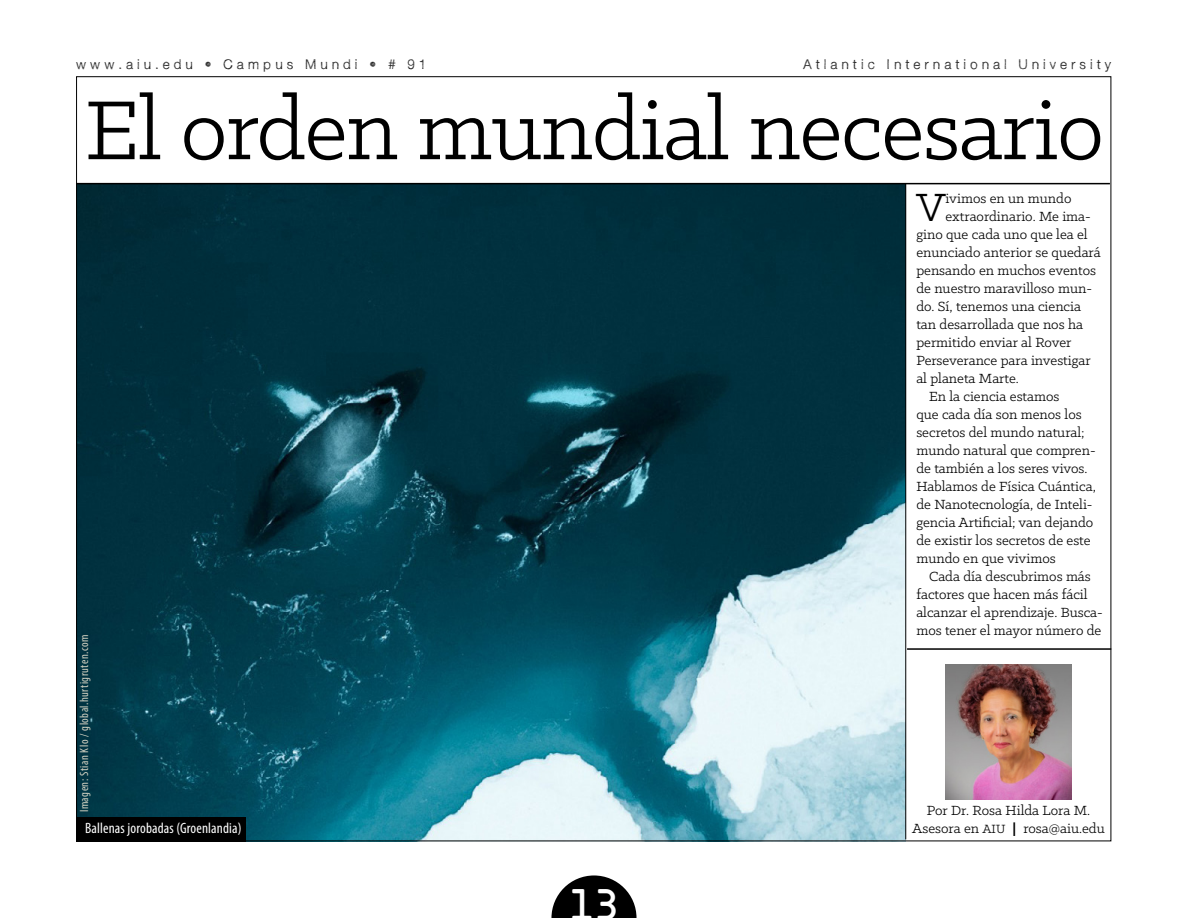
<style>
.page{position:relative;width:1188px;height:918px;background:#fff}
.page>*{position:absolute;margin:0;border:0;box-sizing:border-box;transform-origin:0 0}
.t1{font:94.5px "Klinic Slab";color:#000}
.t2{font:45px "Sci Fly Sans";color:#fff}
.t3{font:44.55px "Klinic Slab";color:#000}
.t4{font:15px/18px "Klinic Slab";color:#000;text-align:center}
.t5{font:condensed 15px "Myriad Pro";letter-spacing:.01em;color:#fff}
.t6{font:300 13.5px "Sketchetik";letter-spacing:.3em;color:#000}
.t7{font:condensed 12px "Myriad Pro";letter-spacing:.04em;color:#d3d2c2}
.s1{font-size:13.5px}
.s2{font-weight:700}
</style>
<div class="page">
<img style="left:78px;top:184px;width:827px;height:655px">
<img style="left:945px;top:665px;width:126px;height:135px">
<svg style="left:551px;top:875px;width:86px;height:43px"></svg>
<hr style="left:905px;top:184px;width:1px;height:655px;background:#000">
<div style="left:76px;top:817px;width:170px;height:24px;background:#000"></div>
<hr style="left:76px;top:183px;width:1034px;height:1px;background:#000">
<hr style="left:907px;top:648px;width:204px;height:2px;background:#000">
<p class="t6" style="left:76px;top:55px;width:352px">www.aiu.edu • Campus Mundi • # 91</p>
<p class="t6" style="left:803px;top:55px;width:310px">Atlantic International University</p>
<h1 class="t1" style="left:85px;top:70px;width:1020px">El orden mundial necesario</h1>
<p class="t7" style="left:77px;top:812px;width:179px;rotate:-90deg">Imagen: Stian Klo / global.hurtigruten.com</p>
<p class="t5" style="left:85px;top:819px;width:158px">Ballenas jorobadas (Groenlandia)</p>
<h2 class="t2" style="left:569px;top:878px;width:52px">13</h2>
<h3 class="t3" style="left:916px;top:179px;width:31px">V</h3>
<p class="t4" style="left:946px;top:189px;width:127px">ivimos en un mundo</p>
<p class="t4" style="left:946px;top:207px;width:147px">extraordinario. Me ima-</p>
<p class="t4" style="left:916px;top:225px;width:173px">gino que cada uno que lea el</p>
<p class="t4" style="left:916px;top:243px;width:186px">enunciado anterior se quedará</p>
<p class="t4" style="left:916px;top:261px;width:181px">pensando en muchos eventos</p>
<p class="t4" style="left:916px;top:279px;width:177px">de nuestro maravilloso mun-</p>
<p class="t4" style="left:916px;top:297px;width:166px">do. Sí, tenemos una ciencia</p>
<p class="t4" style="left:916px;top:315px;width:168px">tan desarrollada que nos ha</p>
<p class="t4" style="left:916px;top:333px;width:157px">permitido enviar al Rover</p>
<p class="t4" style="left:916px;top:351px;width:176px">Perseverance para investigar</p>
<p class="t4" style="left:916px;top:369px;width:104px">al planeta Marte.</p>
<p class="t4" style="left:929px;top:387px;width:132px">En la ciencia estamos</p>
<p class="t4" style="left:916px;top:405px;width:167px">que cada día son menos los</p>
<p class="t4" style="left:916px;top:423px;width:170px">secretos del mundo natural;</p>
<p class="t4" style="left:916px;top:441px;width:181px">mundo natural que compren-</p>
<p class="t4" style="left:916px;top:459px;width:173px">de también a los seres vivos.</p>
<p class="t4" style="left:916px;top:477px;width:181px">Hablamos de Física Cuántica,</p>
<p class="t4" style="left:916px;top:495px;width:178px">de Nanotecnología, de Inteli-</p>
<p class="t4" style="left:916px;top:513px;width:178px">gencia Artificial; van dejando</p>
<p class="t4" style="left:916px;top:531px;width:176px">de existir los secretos de este</p>
<p class="t4" style="left:916px;top:549px;width:141px">mundo en que vivimos</p>
<p class="t4" style="left:929px;top:567px;width:163px">Cada día descubrimos más</p>
<p class="t4" style="left:916px;top:585px;width:173px">factores que hacen más fácil</p>
<p class="t4" style="left:916px;top:603px;width:188px">alcanzar el aprendizaje. Busca-</p>
<p class="t4" style="left:916px;top:621px;width:187px">mos tener el mayor número de</p>
<p class="t4" style="left:912px;top:801px;width:194px">Por Dr. Rosa Hilda Lora M.<br>Asesora en <span class="s1">AIU</span> <span class="s2">|</span> rosa@aiu.edu</p>
</div>
